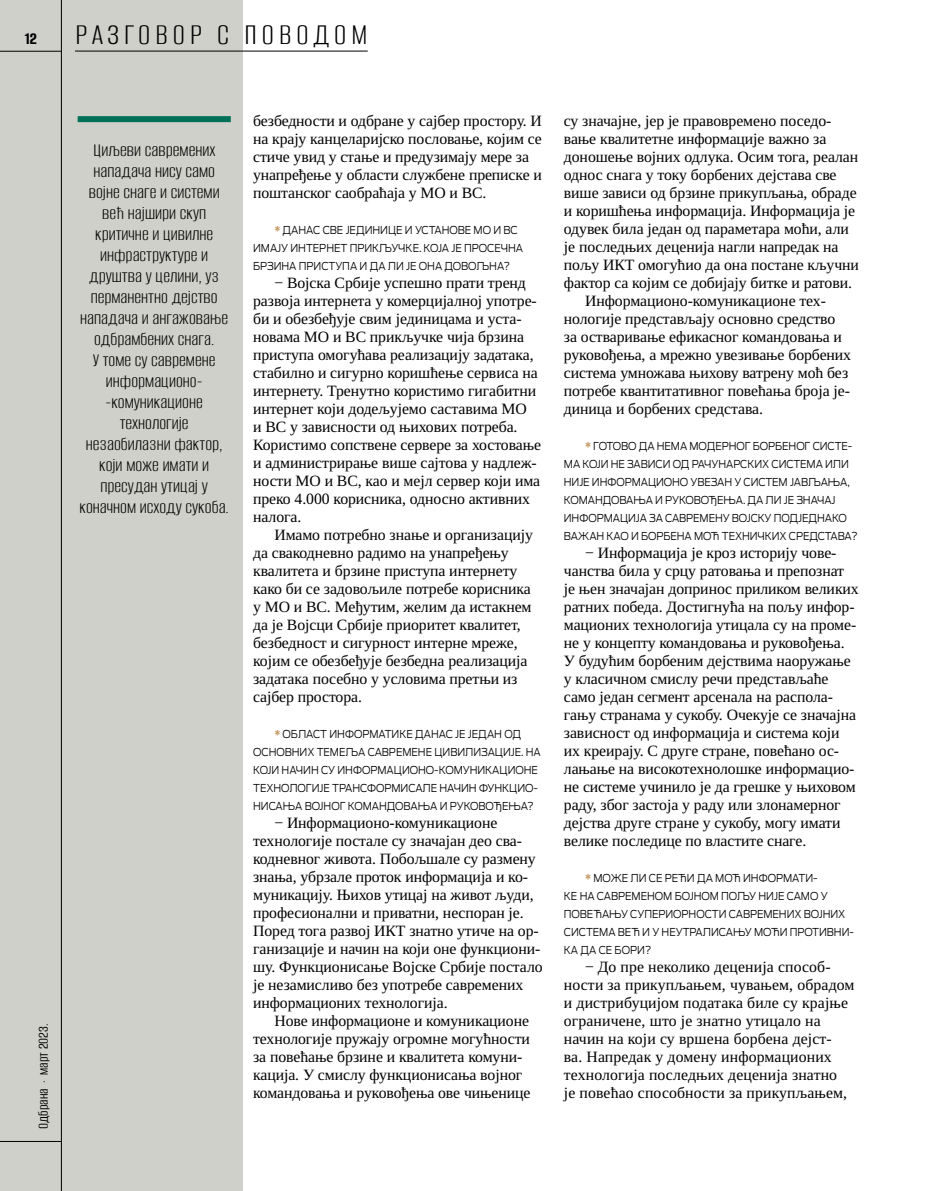
<style>
.page{position:relative;width:936px;height:1191px;background:#fff}
.page>*{position:absolute;margin:0;border:0;box-sizing:border-box;transform-origin:0 0}
.t1{font:100 31.5px "Alumni Sans";letter-spacing:.14em;color:#000}
.t2{font:100 19.5px/21px "Alumni Sans";color:#000;text-align:center}
.t3{font:100 18px "Alumni Sans";color:#000}
.t4{font:15.75px/18px "Tinos";letter-spacing:-.005em;color:#000}
.t5{font:100 15px "Alumni Sans";color:#000}
.t6{font:300 10.8px/18px "Ford Antenna";letter-spacing:-.005em;color:#000;scale:.93 1}
.s1{font-weight:700;color:#c79d68}
</style>
<div class="page">
<div style="left:0;top:0;width:242px;height:1191px;background:#cfd0ca"></div>
<div style="left:78px;top:116px;width:153px;height:6px;background:#007158"></div>
<hr style="left:0;top:51px;width:61px;height:1px;background:#000">
<hr style="left:61px;top:0;width:1px;height:1191px;background:#000">
<hr style="left:0;top:1141px;width:61px;height:1px;background:#000">
<hr style="left:75px;top:51px;width:292px;height:1px;background:#000">
<p class="t3" style="left:25px;top:30px;width:13px">12</p>
<p class="t5" style="left:36px;top:1129px;width:107px;rotate:-90deg">Одбрана . март 2023.</p>
<h1 class="t1" style="left:75px;top:19px;width:294px">РАЗГОВОР С ПОВОДОМ</h1>
<p class="t2" style="left:79px;top:141px;width:151px">Циљеви савремених нападача нису само војне снаге и системи већ најшири скуп критичне и цивилне инфраструктуре и друштва у целини, уз перманентно дејство нападача и ангажовање одбрамбених снага.<br>У томе су савремене информационо--комуникационе технологије незаобилазни фактор, који може имати и пресудан утицај у коначном исходу сукоба.</p>
<p class="t4" style="left:253px;top:112px;width:290px">безбедности и одбране у сајбер простору. И на крају канцеларијско пословање, којим се стиче увид у стање и предузимају мере за унапређење у области службене преписке и поштанског саобраћаја у МО и ВС.</p>
<p class="t6" style="left:253px;top:220px;width:292px;text-indent:21px"><span class="s1">*</span> ДАНАС СВЕ ЈЕДИНИЦЕ И УСТАНОВЕ МО И ВС<br>ИМАЈУ ИНТЕРНЕТ ПРИКЉУЧКЕ. КОЈА ЈЕ ПРОСЕЧНА<br>БРЗИНА ПРИСТУПА И ДА ЛИ ЈЕ ОНА ДОВОЉНА?</p>
<p class="t4" style="left:253px;top:274px;width:289px;text-indent:21px">− Војска Србије успешно прати тренд развоја интернета у комерцијалној употре&shy;би и обезбеђује свим јединицама и уста&shy;новама МО и ВС прикључке чија брзина приступа омогућава реализацију задатака, стабилно и сигурно коришћење сервиса на интернету. Тренутно користимо гигабитни интернет који додељујемо саставима МО<br>и ВС у зависности од њихових потреба.<br>Користимо сопствене сервере за хостовање и администрирање више сајтова у надлеж&shy;ности МО и ВС, као и мејл сервер који има преко 4.000 корисника, односно активних налога.</p>
<p class="t4" style="left:253px;top:526px;width:281px;text-indent:21px">Имамо потребно знање и организацију да свакодневно радимо на унапређењу квалитета и брзине приступа интернету како би се задовољиле потребе корисника у МО и ВС. Међутим, желим да истакнем да је Војсци Србије приоритет квалитет, безбедност и сигурност интерне мреже, којим се обезбеђује безбедна реализација задатака посебно у условима претњи из сајбер простора.</p>
<p class="t6" style="left:253px;top:724px;width:311px;text-indent:21px"><span class="s1">*</span> ОБЛАСТ ИНФОРМАТИКЕ ДАНАС ЈЕ ЈЕДАН ОД ОСНОВНИХ ТЕМЕЉА САВРЕМЕНЕ ЦИВИЛИЗАЦИЈЕ. НА КОЈИ НАЧИН СУ ИНФОРМАЦИОНО-КОМУНИКАЦИОНЕ ТЕХНОЛОГИЈЕ ТРАНСФОРМИСАЛЕ НАЧИН ФУНКЦИО-НИСАЊА ВОЈНОГ КОМАНДОВАЊА И РУКОВОЂЕЊА?</p>
<p class="t4" style="left:253px;top:814px;width:291px;text-indent:21px">− Информационо-комуникационе технологије постале су значајан део сва&shy;кодневног живота. Побољшале су размену знања, убрзале проток информација и ко&shy;муникацију. Њихов утицај на живот људи, професионални и приватни, неспоран је.<br>Поред тога развој ИКТ знатно утиче на ор&shy;ганизације и начин на који оне функциони&shy;шу. Функционисање Војске Србије постало је незамисливо без употребе савремених информационих технологија.</p>
<p class="t4" style="left:253px;top:1012px;width:279px;text-indent:21px">Нове информационе и комуникационе технологије пружају огромне могућности за повећање брзине и квалитета комуни&shy;кација. У смислу функционисања војног командовања и руковођења ове чињенице</p>
<p class="t4" style="left:564px;top:112px;width:269px">су значајне, јер је правовремено поседо-</p>
<p class="t4" style="left:564px;top:130px;width:264px">вање квалитетне информације важно за</p>
<p class="t4" style="left:564px;top:148px;width:296px">доношење војних одлука. Осим тога, реалан</p>
<p class="t4" style="left:564px;top:166px;width:274px">однос снага у току борбених дејстава све</p>
<p class="t4" style="left:564px;top:184px;width:294px">више зависи од брзине прикупљања, обраде</p>
<p class="t4" style="left:564px;top:202px;width:293px">и коришћења информација. Информација је</p>
<p class="t4" style="left:564px;top:220px;width:286px">одувек била један од параметара моћи, али</p>
<p class="t4" style="left:564px;top:238px;width:276px">је последњих деценија нагли напредак на</p>
<p class="t4" style="left:564px;top:256px;width:296px">пољу ИКТ омогућио да она постане кључни</p>
<p class="t4" style="left:564px;top:274px;width:289px">фактор са којим се добијају битке и ратови.</p>
<p class="t4" style="left:585px;top:292px;width:242px">Информационо-комуникационе тех-</p>
<p class="t4" style="left:564px;top:310px;width:273px">нологије представљају основно средство</p>
<p class="t4" style="left:564px;top:328px;width:279px">за остваривање ефикасног командовања и</p>
<p class="t4" style="left:564px;top:346px;width:289px">руковођења, а мрежно увезивање борбених</p>
<p class="t4" style="left:564px;top:364px;width:286px">система умножава њихову ватрену моћ без</p>
<p class="t4" style="left:564px;top:382px;width:287px">потребе квантитативног повећања броја је-</p>
<p class="t4" style="left:564px;top:400px;width:201px">диница и борбених средстава.</p>
<p class="t6" style="left:564px;top:436px;width:317px;text-indent:21px"><span class="s1">*</span> ГОТОВО ДА НЕМА МОДЕРНОГ БОРБЕНОГ СИСТЕ-МА КОЈИ НЕ ЗАВИСИ ОД РАЧУНАРСКИХ СИСТЕМА ИЛИ НИЈЕ ИНФОРМАЦИОНО УВЕЗАН У СИСТЕМ ЈАВЉАЊА, КОМАНДОВАЊА И РУКОВОЂЕЊА. ДА ЛИ ЈЕ ЗНАЧАЈ ИНФОРМАЦИЈА ЗА САВРЕМЕНУ ВОЈСКУ ПОДЈЕДНАКО ВАЖАН КАО И БОРБЕНА МОЋ ТЕХНИЧКИХ СРЕДСТАВА?</p>
<p class="t4" style="left:564px;top:544px;width:296px;text-indent:21px">− Информација је кроз историју чове&shy;чанства била у срцу ратовања и препознат је њен значајан допринос приликом великих ратних победа. Достигнућа на пољу инфор&shy;мационих технологија утицала су на проме&shy;не у концепту командовања и руковођења.<br>У будућим борбеним дејствима наоружање у класичном смислу речи представљаће само један сегмент арсенала на распола&shy;гању странама у сукобу. Очекује се значајна зависност од информација и система који их креирају. С друге стране, повећано ос&shy;лањање на високотехнолошке информацио&shy;не системе учинило је да грешке у њиховом раду, због застоја у раду или злонамерног дејства друге стране у сукобу, могу имати велике последице по властите снаге.</p>
<p class="t6" style="left:564px;top:868px;width:313px;text-indent:21px"><span class="s1">*</span> МОЖЕ ЛИ СЕ РЕЋИ ДА МОЋ ИНФОРМАТИ-<br>КЕ НА САВРЕМЕНОМ БОЈНОМ ПОЉУ НИЈЕ САМО У ПОВЕЋАЊУ СУПЕРИОРНОСТИ САВРЕМЕНИХ ВОЈНИХ СИСТЕМА ВЕЋ И У НЕУТРАЛИСАЊУ МОЋИ ПРОТИВНИ-КА ДА СЕ БОРИ?</p>
<p class="t4" style="left:564px;top:958px;width:292px;text-indent:21px">− До пре неколико деценија способ&shy;ности за прикупљањем, чувањем, обрадом и дистрибуцијом података биле су крајње ограничене, што је знатно утицало на начин на који су вршена борбена дејст-<br>ва. Напредак у домену информационих технологија последњих деценија знатно<br>је повећао способности за прикупљањем,</p>
</div>
